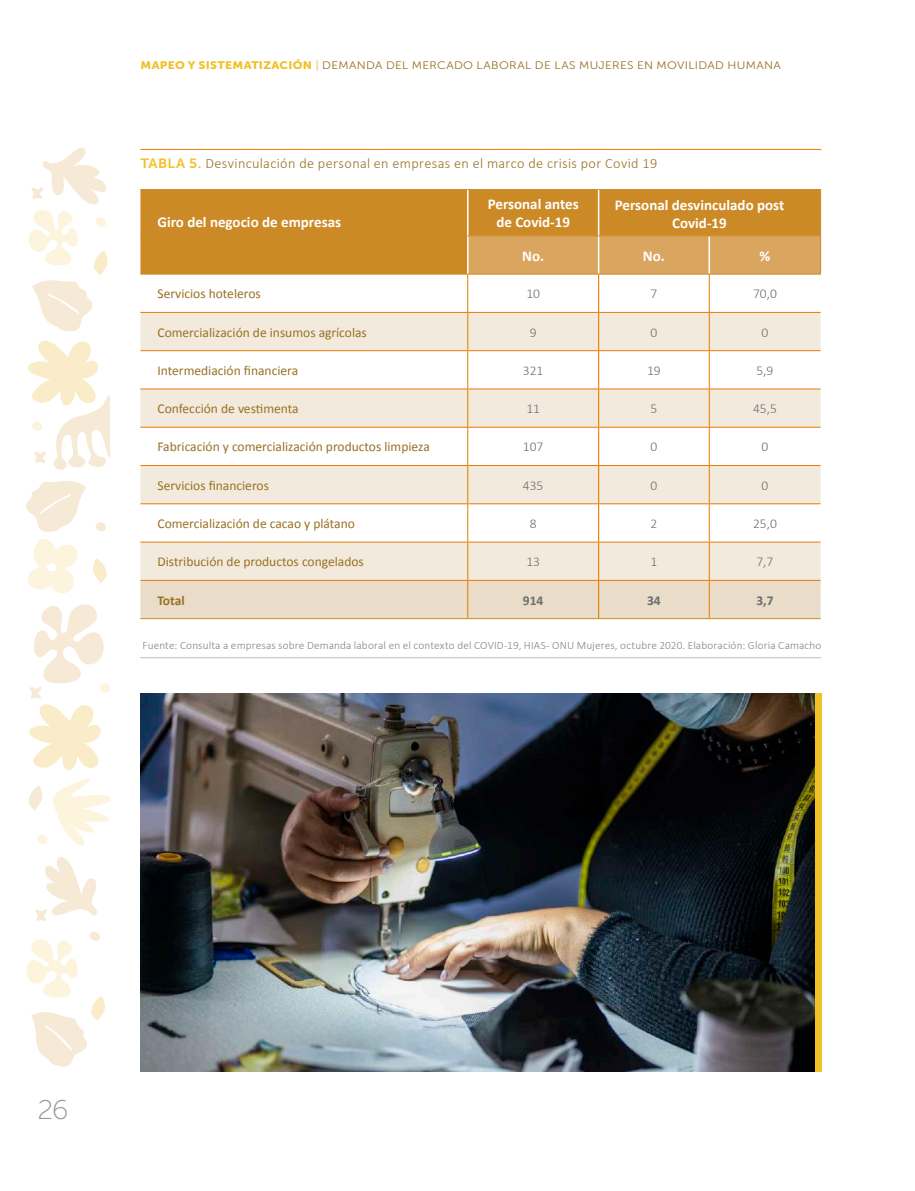
<style>
.page{position:relative;width:915px;height:1191px;background:#fff}
.page>*{position:absolute;margin:0;border:0;box-sizing:border-box;transform-origin:0 0}
.t1{font:27px "Museo Sans 100";color:#939598;scale:1.05 1}
.t2{font:700 15px/18px "Calibri";color:#fff;text-align:center}
.t3{font:300 14.25px "Calibri";letter-spacing:.025em;color:#997023}
.t4{font:13.5px "Calibri";color:#997023}
.t5{font:300 13.5px "Calibri";color:#6c6d70}
.t6{font:700 13.5px "Calibri";color:#6c6d70}
.t7{font:700 13.5px "Calibri";letter-spacing:-.005em;color:#997023}
.t8{font:300 11.25px "Calibri";letter-spacing:.01em;color:#808285}
.t9{font:10.8px "Museo Sans 300";letter-spacing:.03em;color:#997023;scale:1.1 1}
.s1{font-family:"Museo Sans 900";color:#f1c128}
.s2{font-family:"Museo Sans 900";color:#f7dc96}
.s3{font-family:"Museo Sans 700";font-weight:400;font-size:13.5px;color:#f1c128}
</style>
<div class="page">
<svg style="left:93px;top:559px;width:14px;height:24px"></svg>
<svg style="left:27px;top:539px;width:51px;height:54px"></svg>
<svg style="left:26px;top:481px;width:60px;height:51px"></svg>
<svg style="left:29px;top:778px;width:82px;height:67px"></svg>
<svg style="left:26px;top:931px;width:79px;height:136px"></svg>
<svg style="left:95px;top:522px;width:11px;height:10px"></svg>
<svg style="left:35px;top:857px;width:62px;height:64px"></svg>
<svg style="left:29px;top:604px;width:81px;height:167px"></svg>
<svg style="left:28px;top:341px;width:82px;height:129px"></svg>
<svg style="left:29px;top:148px;width:79px;height:183px"></svg>
<hr style="left:140px;top:149px;width:681px;height:1px;background:#e87a00">
<div style="left:140px;top:190px;width:680px;height:84px;background:#cc8a27"></div>
<div style="left:468px;top:236px;width:352px;height:38px;background:#daa65f"></div>
<svg style="left:140px;top:313px;width:680px;height:267px;fill:#f2ebdd"></svg>
<div style="left:140px;top:581px;width:680px;height:37px;background:#e9dcc8"></div>
<hr style="left:140px;top:189px;width:327px;height:1px;background:#cc8a27">
<hr style="left:140px;top:235px;width:327px;height:1px;background:#cc8a27">
<hr style="left:140px;top:274px;width:327px;height:1px;background:#cc8a27">
<hr style="left:467px;top:236px;width:1px;height:38px;background:#fff">
<hr style="left:597px;top:236px;width:2px;height:38px;background:#fff">
<hr style="left:708px;top:236px;width:1px;height:38px;background:#fff">
<hr style="left:820px;top:236px;width:1px;height:38px;background:#cc8a27">
<hr style="left:467px;top:274px;width:131px;height:1px;background:#cc8a27">
<hr style="left:598px;top:274px;width:111px;height:1px;background:#cc8a27">
<hr style="left:709px;top:274px;width:111px;height:1px;background:#cc8a27">
<hr style="left:467px;top:189px;width:131px;height:1px;background:#cc8a27">
<hr style="left:467px;top:235px;width:131px;height:1px;background:#cc8a27">
<hr style="left:467px;top:190px;width:1px;height:45px;background:#fff">
<hr style="left:598px;top:189px;width:111px;height:1px;background:#cc8a27">
<hr style="left:709px;top:189px;width:111px;height:1px;background:#cc8a27">
<hr style="left:820px;top:190px;width:1px;height:45px;background:#cc8a27">
<hr style="left:598px;top:235px;width:111px;height:1px;background:#cc8a27">
<hr style="left:709px;top:235px;width:111px;height:1px;background:#cc8a27">
<hr style="left:597px;top:190px;width:2px;height:45px;background:#fff">
<hr style="left:467px;top:274px;width:1px;height:38px;background:#e87a00">
<hr style="left:708px;top:274px;width:1px;height:38px;background:#e87a00">
<hr style="left:140px;top:312px;width:327px;height:1px;background:#e87a00">
<hr style="left:467px;top:312px;width:131px;height:1px;background:#e87a00">
<hr style="left:467px;top:313px;width:1px;height:37px;background:#e87a00">
<hr style="left:598px;top:312px;width:111px;height:1px;background:#e87a00">
<hr style="left:709px;top:312px;width:111px;height:1px;background:#e87a00">
<hr style="left:708px;top:313px;width:1px;height:37px;background:#e87a00">
<hr style="left:140px;top:350px;width:327px;height:1px;background:#e87a00">
<hr style="left:467px;top:350px;width:131px;height:1px;background:#e87a00">
<hr style="left:467px;top:351px;width:1px;height:37px;background:#e87a00">
<hr style="left:598px;top:350px;width:111px;height:1px;background:#e87a00">
<hr style="left:709px;top:350px;width:111px;height:1px;background:#e87a00">
<hr style="left:708px;top:351px;width:1px;height:37px;background:#e87a00">
<hr style="left:140px;top:388px;width:327px;height:1px;background:#e87a00">
<hr style="left:467px;top:388px;width:131px;height:1px;background:#e87a00">
<hr style="left:467px;top:389px;width:1px;height:38px;background:#e87a00">
<hr style="left:598px;top:388px;width:111px;height:1px;background:#e87a00">
<hr style="left:709px;top:388px;width:111px;height:1px;background:#e87a00">
<hr style="left:708px;top:389px;width:1px;height:38px;background:#e87a00">
<hr style="left:140px;top:427px;width:327px;height:1px;background:#e87a00">
<hr style="left:467px;top:427px;width:131px;height:1px;background:#e87a00">
<hr style="left:467px;top:427px;width:1px;height:38px;background:#e87a00">
<hr style="left:598px;top:427px;width:111px;height:1px;background:#e87a00">
<hr style="left:709px;top:427px;width:111px;height:1px;background:#e87a00">
<hr style="left:708px;top:427px;width:1px;height:38px;background:#e87a00">
<hr style="left:140px;top:465px;width:327px;height:1px;background:#e87a00">
<hr style="left:467px;top:465px;width:131px;height:1px;background:#e87a00">
<hr style="left:467px;top:466px;width:1px;height:37px;background:#e87a00">
<hr style="left:598px;top:465px;width:111px;height:1px;background:#e87a00">
<hr style="left:709px;top:465px;width:111px;height:1px;background:#e87a00">
<hr style="left:708px;top:466px;width:1px;height:37px;background:#e87a00">
<hr style="left:140px;top:503px;width:327px;height:1px;background:#e87a00">
<hr style="left:467px;top:503px;width:131px;height:1px;background:#e87a00">
<hr style="left:467px;top:504px;width:1px;height:38px;background:#e87a00">
<hr style="left:598px;top:503px;width:111px;height:1px;background:#e87a00">
<hr style="left:709px;top:503px;width:111px;height:1px;background:#e87a00">
<hr style="left:708px;top:504px;width:1px;height:38px;background:#e87a00">
<hr style="left:140px;top:542px;width:327px;height:1px;background:#e87a00">
<hr style="left:467px;top:542px;width:131px;height:1px;background:#e87a00">
<hr style="left:467px;top:542px;width:1px;height:38px;background:#e87a00">
<hr style="left:598px;top:542px;width:111px;height:1px;background:#e87a00">
<hr style="left:709px;top:542px;width:111px;height:1px;background:#e87a00">
<hr style="left:708px;top:542px;width:1px;height:38px;background:#e87a00">
<hr style="left:140px;top:580px;width:327px;height:1px;background:#e87a00">
<hr style="left:467px;top:580px;width:131px;height:1px;background:#e87a00">
<hr style="left:467px;top:581px;width:1px;height:37px;background:#e87a00">
<hr style="left:598px;top:580px;width:111px;height:1px;background:#e87a00">
<hr style="left:709px;top:580px;width:111px;height:1px;background:#e87a00">
<hr style="left:708px;top:581px;width:1px;height:37px;background:#e87a00">
<hr style="left:598px;top:274px;width:1px;height:38px;background:#e87a00">
<hr style="left:598px;top:313px;width:1px;height:37px;background:#e87a00">
<hr style="left:598px;top:351px;width:1px;height:37px;background:#e87a00">
<hr style="left:598px;top:389px;width:1px;height:38px;background:#e87a00">
<hr style="left:598px;top:427px;width:1px;height:38px;background:#e87a00">
<hr style="left:598px;top:466px;width:1px;height:37px;background:#e87a00">
<hr style="left:598px;top:504px;width:1px;height:38px;background:#e87a00">
<hr style="left:598px;top:542px;width:1px;height:38px;background:#e87a00">
<hr style="left:598px;top:581px;width:1px;height:37px;background:#e87a00">
<hr style="left:140px;top:618px;width:327px;height:1px;background:#cc8a27">
<hr style="left:467px;top:618px;width:131px;height:1px;background:#cc8a27">
<hr style="left:598px;top:618px;width:111px;height:1px;background:#cc8a27">
<hr style="left:709px;top:618px;width:111px;height:1px;background:#cc8a27">
<hr style="left:140px;top:657px;width:681px;height:1px;background:#bcbdc0">
<img style="left:140px;top:693px;width:674px;height:378px">
<div style="left:814px;top:693px;width:7px;height:378px;background:#f1c128"></div>
<p class="t9" style="left:140px;top:59px;width:583px"><span class="s1">MAPEO Y SISTEMATIZACIÓN</span> <span class="s2">|</span> DEMANDA DEL MERCADO LABORAL DE LAS MUJERES EN MOVILIDAD HUMANA</p>
<p class="t3" style="left:140px;top:155px;width:518px"><span class="s3">TABLA 5.</span> Desvinculación de personal en empresas en el marco de crisis por Covid 19</p>
<p class="t2" style="left:157px;top:213px;width:185px">Giro del negocio de empresas</p>
<p class="t2" style="left:487px;top:195px;width:92px">Personal antes de Covid-19</p>
<p class="t2" style="left:522px;top:247px;width:23px">No.</p>
<p class="t2" style="left:642px;top:247px;width:23px">No.</p>
<p class="t2" style="left:759px;top:247px;width:12px">%</p>
<p class="t2" style="left:614px;top:196px;width:171px">Personal desvinculado post<br>Covid-19</p>
<p class="t4" style="left:157px;top:285px;width:105px">Servicios hoteleros</p>
<p class="t5" style="left:526px;top:285px;width:15px">10</p>
<p class="t5" style="left:650px;top:285px;width:8px">7</p>
<p class="t5" style="left:752px;top:285px;width:25px">70,0</p>
<p class="t4" style="left:157px;top:323px;width:211px">Comercialización de insumos agrícolas</p>
<p class="t5" style="left:529px;top:324px;width:8px">9</p>
<p class="t5" style="left:650px;top:324px;width:8px">0</p>
<p class="t5" style="left:761px;top:324px;width:8px">0</p>
<p class="t4" style="left:157px;top:362px;width:142px">Intermediación financiera</p>
<p class="t5" style="left:522px;top:362px;width:22px">321</p>
<p class="t5" style="left:647px;top:362px;width:15px">19</p>
<p class="t5" style="left:756px;top:362px;width:18px">5,9</p>
<p class="t4" style="left:157px;top:400px;width:143px">Confección de vestimenta</p>
<p class="t5" style="left:526px;top:400px;width:15px">11</p>
<p class="t5" style="left:650px;top:400px;width:8px">5</p>
<p class="t5" style="left:752px;top:400px;width:25px">45,5</p>
<p class="t4" style="left:157px;top:438px;width:274px">Fabricación y comercialización productos limpieza</p>
<p class="t5" style="left:522px;top:438px;width:22px">107</p>
<p class="t5" style="left:650px;top:438px;width:8px">0</p>
<p class="t5" style="left:761px;top:438px;width:8px">0</p>
<p class="t4" style="left:157px;top:477px;width:113px">Servicios financieros</p>
<p class="t5" style="left:522px;top:477px;width:22px">435</p>
<p class="t5" style="left:650px;top:477px;width:8px">0</p>
<p class="t5" style="left:761px;top:477px;width:8px">0</p>
<p class="t4" style="left:157px;top:515px;width:199px">Comercialización de cacao y plátano</p>
<p class="t5" style="left:529px;top:515px;width:8px">8</p>
<p class="t5" style="left:650px;top:515px;width:8px">2</p>
<p class="t5" style="left:752px;top:515px;width:25px">25,0</p>
<p class="t4" style="left:157px;top:553px;width:208px">Distribución de productos congelados</p>
<p class="t5" style="left:526px;top:553px;width:15px">13</p>
<p class="t5" style="left:650px;top:553px;width:8px">1</p>
<p class="t5" style="left:756px;top:553px;width:18px">7,7</p>
<p class="t7" style="left:157px;top:591px;width:29px">Total</p>
<p class="t6" style="left:522px;top:591px;width:22px">914</p>
<p class="t6" style="left:647px;top:591px;width:15px">34</p>
<p class="t6" style="left:756px;top:591px;width:19px">3,7</p>
<p class="t8" style="left:142px;top:638px;width:680px">Fuente: Consulta a empresas sobre Demanda laboral en el contexto del COVID-19, HIAS- ONU Mujeres, octubre 2020. Elaboración: Gloria Camacho</p>
<h1 class="t1" style="left:38px;top:1095px;width:31px">26</h1>
</div>
